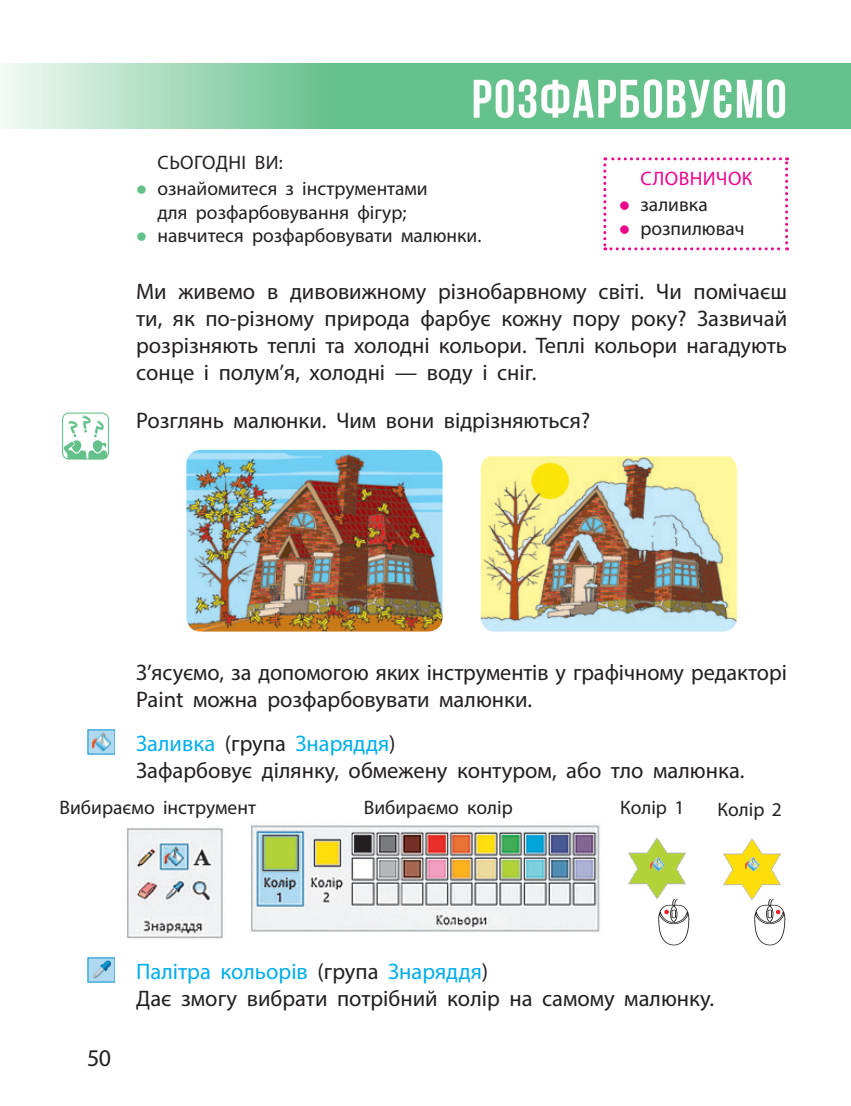
<style>
.page{position:relative;width:851px;height:1106px;background:#fff}
.page>*{position:absolute;margin:0;border:0;box-sizing:border-box;transform-origin:0 0}
.t1{font:700 54px "Bebas Neue";letter-spacing:.025em;color:#fff}
.t2{font:24px "Myriad Pro";color:#231f20}
.t3{font:22.5px/27px "Myriad Pro";color:#231f20}
.t4{font:19.5px/23.4px "Myriad Pro";color:#231f20}
.t5{font:19.5px "Myriad Pro";letter-spacing:.02em;color:#ed028c}
.s1{color:#00aeef}
</style>
<div class="page">
<svg style="left:0;top:64px;width:850px;height:65px;background:#81cca0"></svg>
<img style="left:628px;top:837px;width:153px;height:63px">
<img style="left:186px;top:450px;width:256px;height:181px">
<img style="left:480px;top:456px;width:256px;height:175px">
<img style="left:250px;top:825px;width:350px;height:107px">
<img style="left:127px;top:828px;width:96px;height:111px">
<img style="left:753px;top:899px;width:33px;height:46px">
<img style="left:657px;top:899px;width:34px;height:46px">
<div style="left:62px;top:412px;width:47px;height:47px;border:1px solid #65c18b;border-radius:6px"></div>
<svg style="left:62px;top:415px;width:45px;height:45px"></svg>
<img style="left:88px;top:729px;width:27px;height:25px">
<img style="left:88px;top:957px;width:27px;height:25px">
<svg style="left:603px;top:157px;width:185px;height:93px"></svg>
<svg style="left:713px;top:79px;width:18px;height:39px"></svg>
<h1 class="t1" style="left:471px;top:69px;width:240px">Розфарбову</h1>
<h1 class="t1" style="left:734px;top:69px;width:54px">мо</h1>
<p class="t4" style="left:158px;top:150px;width:24px">Сьогод</p>
<p class="t4" style="left:157px;top:149px;width:272px;line-height:26.4px;text-indent:71px">ніви:<br>ознайомитеся з інструментами</p>
<p class="t4" style="left:157px;top:200px;width:325px">для розфарбовування фігур; навчитеся розфарбовувати малюнки.</p>
<p class="t3" style="left:136px;top:278px;width:652px;text-align:justify">Ми живемо в дивовижному різнобарвному світі. Чи помічаєш ти, як по-різному природа фарбує кожну пору року? Зазвичай розрізняють теплі та холодні кольори. Теплі кольори нагадують сонце і полум’я, холодні — воду і сніг.</p>
<p class="t3" style="left:136px;top:407px;width:455px">Розглянь малюнки. Чим вони відрізняються?</p>
<p class="t5" style="left:640px;top:166px;width:113px">СЛОВНИЧОК</p>
<p class="t4" style="left:640px;top:193px;width:106px">заливка розпилювач</p>
<p class="t3" style="left:136px;top:658px;width:652px">З’ясуємо, за допомогою яких інструментів у графічному редакторі<br>Paint можна розфарбовувати малюнки.</p>
<p class="t3" style="left:136px;top:729px;width:610px"><span class="s1">Заливка</span> (група <span class="s1">Знаряддя</span>)<br>Зафарбовує ділянку, обмежену контуром, або тло малюнка.</p>
<p class="t4" style="left:60px;top:795px;width:198px">Вибираємо інструмент</p>
<p class="t4" style="left:364px;top:795px;width:150px">Вибираємо колір</p>
<p class="t4" style="left:620px;top:795px;width:66px">Колір 1</p>
<p class="t4" style="left:717px;top:797px;width:66px">Колір 2</p>
<p class="t2" style="left:87px;top:1043px;width:26px">50</p>
<p class="t3" style="left:136px;top:957px;width:579px"><span class="s1">Палітра кольорів</span> (група <span class="s1">Знаряддя</span>)<br>Дає змогу вибрати потрібний колір на самому малюнку.</p>
</div>
